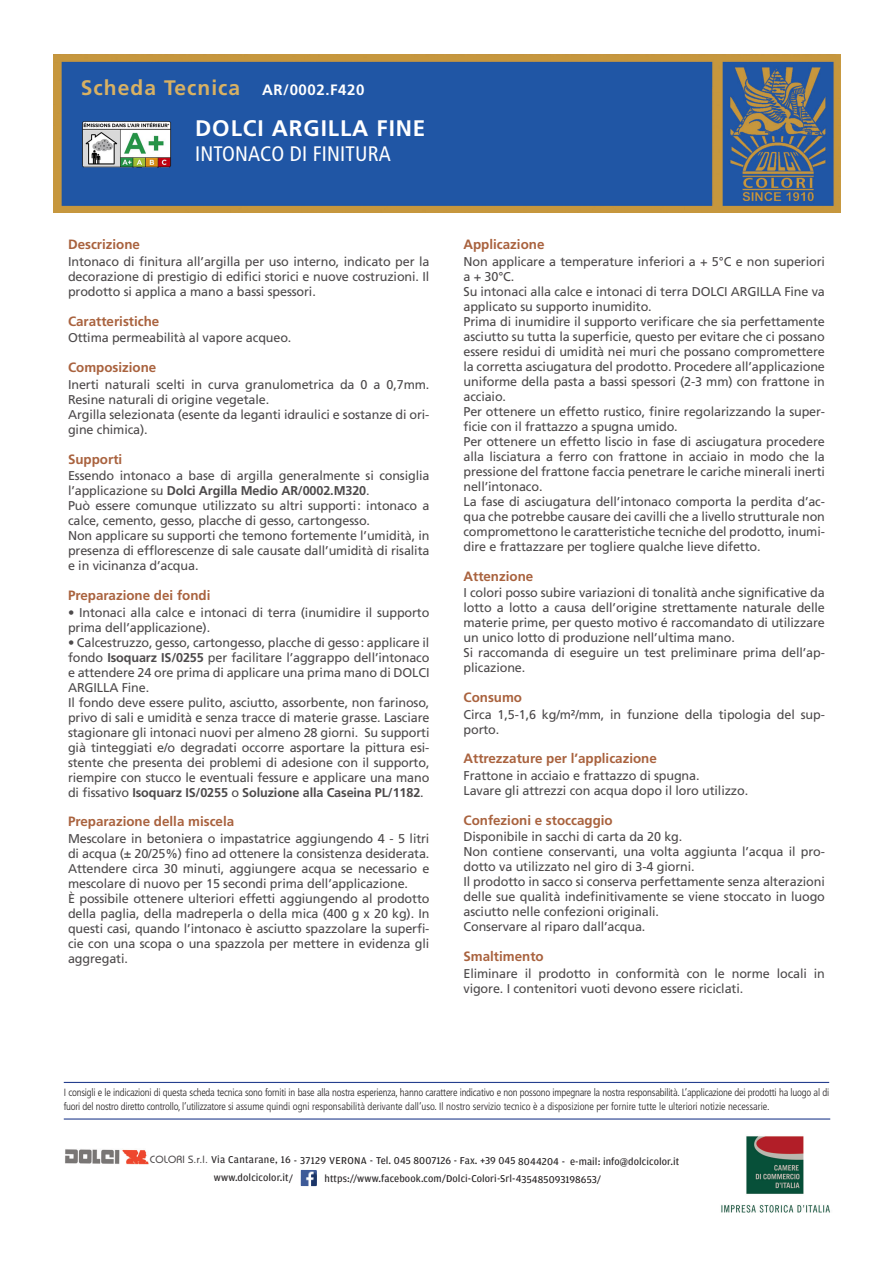
<style>
.page{position:relative;width:893px;height:1263px;background:#fff}
.page>*{position:absolute;margin:0;border:0;box-sizing:border-box;transform-origin:0 0}
.t1{font:700 22.5px "Frutiger LT Std";letter-spacing:.04em;color:#fff}
.t2{font:condensed 21px "Frutiger LT Std";letter-spacing:.01em;color:#fff}
.t3{font:700 21px "Frutiger LT Std";letter-spacing:.05em;color:#d8b163}
.t4{font:700 15px "Frutiger";letter-spacing:.04em;color:#fff}
._01_TEXT{font:700 13.5px "Frutiger";color:#a9623e}
._01_TEXT-2{font:12.75px/15px "Frutiger";letter-spacing:-.01em;color:#4d4a4b}
.t5{font:300 condensed 10.5px/13.5px "Frutiger LT Std";letter-spacing:-.02em;color:#231f20}
.t6{font:10.5px/17px "Amplitude";letter-spacing:.005em;color:#231f20}
.s1{font-weight:700}
.s2{font-family:"Bauhaus Std";font-weight:500;color:#524e4f}
.s3{font-style:inherit}
</style>
<div class="page">
<img style="left:53px;top:55px;width:788px;height:157px">
<hr style="left:64px;top:1082px;width:765px;height:1px;background:#253f8e">
<hr style="left:64px;top:1118px;width:766px;height:1px;background:#253f8e">
<img style="left:721px;top:1136px;width:109px;height:77px">
<img style="left:65px;top:1149px;width:84px;height:15px">
<img style="left:301px;top:1170px;width:16px;height:16px">
<img style="left:81px;top:119px;width:91px;height:49px">
<h2 class="t3" style="left:81px;top:75px;width:161px">Scheda Tecnica</h2>
<p class="t4" style="left:262px;top:81px;width:104px">AR/0002.F420</p>
<p class="t1" style="left:195px;top:115px;width:232px">DOLCI ARGILLA FINE</p>
<p class="t2" style="left:195px;top:142px;width:197px">INTONACO DI FINITURA</p>
<p class="_01_TEXT" style="left:68px;top:237px;width:74px">Descrizione</p>
<p class="_01_TEXT-2" style="left:68px;top:254px;width:363px;text-align:justify">Intonaco di finitura all’argilla per uso interno, indicato per la decorazione di prestigio di edifici storici e nuove costruzioni. Il prodotto si applica a mano a bassi spessori.</p>
<p class="_01_TEXT" style="left:68px;top:313px;width:93px">Caratteristiche</p>
<p class="_01_TEXT-2" style="left:68px;top:330px;width:225px">Ottima permeabilità al vapore acqueo.</p>
<p class="_01_TEXT" style="left:68px;top:360px;width:90px">Composizione</p>
<p class="_01_TEXT-2" style="left:68px;top:377px;width:363px">Inerti naturali scelti in curva granulometrica da 0 a 0,7mm.<br>Resine naturali di origine vegetale.</p>
<p class="_01_TEXT-2" style="left:68px;top:407px;width:363px">Argilla selezionata (esente da leganti idraulici e sostanze di ori&shy;gine chimica).</p>
<p class="_01_TEXT" style="left:68px;top:451px;width:56px">Supporti</p>
<p class="_01_TEXT-2" style="left:68px;top:468px;width:363px">Essendo intonaco a base di argilla generalmente si consiglia l’applicazione su <span class="s1">Dolci Argilla Medio AR/0002.M320</span>.</p>
<p class="_01_TEXT-2" style="left:68px;top:498px;width:363px">Può essere comunque utilizzato su altri supporti: intonaco a calce, cemento, gesso, placche di gesso, cartongesso.</p>
<p class="_01_TEXT-2" style="left:68px;top:528px;width:363px;text-align:justify">Non applicare su supporti che temono fortemente l’umidità, in presenza di efflorescenze di sale causate dall’umidità di risalita e in vicinanza d’acqua.</p>
<p class="_01_TEXT" style="left:68px;top:588px;width:144px">Preparazione dei fondi</p>
<p class="_01_TEXT-2" style="left:68px;top:605px;width:363px">• Intonaci alla calce e intonaci di terra (inumidire il supporto prima dell’applicazione).</p>
<p class="_01_TEXT-2" style="left:68px;top:635px;width:363px;text-align:justify">• Calcestruzzo, gesso, cartongesso, placche di gesso: applicare il fondo <span class="s1">Isoquarz IS/0255</span> per facilitare l’aggrappo dell’intonaco e attendere 24 ore prima di applicare una prima mano di DOLCI ARGILLA Fine.</p>
<p class="_01_TEXT-2" style="left:68px;top:695px;width:363px;text-align:justify">Il fondo deve essere pulito, asciutto, assorbente, non farinoso, privo di sali e umidità e senza tracce di materie grasse. Lasciare stagionare gli intonaci nuovi per almeno 28 giorni. Su supporti già tinteggiati e/o degradati occorre asportare la pittura esi&shy;stente che presenta dei problemi di adesione con il supporto, riempire con stucco le eventuali fessure e applicare una mano di fissativo <span class="s1">Isoquarz IS/0255</span> o <span class="s1">Soluzione alla Caseina PL/1182</span>.</p>
<p class="_01_TEXT" style="left:68px;top:813px;width:168px">Preparazione della miscela</p>
<p class="_01_TEXT-2" style="left:68px;top:830px;width:363px;text-align:justify">Mescolare in betoniera o impastatrice aggiungendo 4 - 5 litri di acqua (± 20/25%) fino ad ottenere la consistenza desiderata.<br>Attendere circa 30 minuti, aggiungere acqua se necessario e mescolare di nuovo per 15 secondi prima dell’applicazione.</p>
<p class="_01_TEXT-2" style="left:68px;top:890px;width:363px;text-align:justify">È possibile ottenere ulteriori effetti aggiungendo al prodotto della paglia, della madreperla o della mica (400 g x 20 kg). In questi casi, quando l’intonaco è asciutto spazzolare la superfi&shy;cie con una scopa o una spazzola per mettere in evidenza gli aggregati.</p>
<p class="_01_TEXT" style="left:463px;top:237px;width:82px">Applicazione</p>
<p class="_01_TEXT-2" style="left:463px;top:254px;width:363px">Non applicare a temperature inferiori a + 5°C e non superiori a + 30°C.</p>
<p class="_01_TEXT-2" style="left:463px;top:284px;width:363px">Su intonaci alla calce e intonaci di terra DOLCI ARGILLA Fine va applicato su supporto inumidito.</p>
<p class="_01_TEXT-2" style="left:463px;top:314px;width:363px;text-align:justify">Prima di inumidire il supporto verificare che sia perfettamente asciutto su tutta la superficie, questo per evitare che ci possano essere residui di umidità nei muri che possano compromettere la corretta asciugatura del prodotto. Procedere all’applicazione uniforme della pasta a bassi spessori (2-3 mm) con frattone in acciaio.</p>
<p class="_01_TEXT-2" style="left:463px;top:404px;width:363px">Per ottenere un effetto rustico, finire regolarizzando la super&shy;ficie con il frattazzo a spugna umido.</p>
<p class="_01_TEXT-2" style="left:463px;top:434px;width:363px;text-align:justify">Per ottenere un effetto liscio in fase di asciugatura procedere alla lisciatura a ferro con frattone in acciaio in modo che la pressione del frattone faccia penetrare le cariche minerali inerti nell’intonaco.</p>
<p class="_01_TEXT-2" style="left:463px;top:494px;width:363px;text-align:justify">La fase di asciugatura dell’intonaco comporta la perdita d’ac&shy;qua che potrebbe causare dei cavilli che a livello strutturale non compromettono le caratteristiche tecniche del prodotto, inumi&shy;dire e frattazzare per togliere qualche lieve difetto.</p>
<p class="_01_TEXT" style="left:463px;top:568px;width:71px">Attenzione</p>
<p class="_01_TEXT-2" style="left:463px;top:585px;width:363px;text-align:justify">I colori posso subire variazioni di tonalità anche significative da lotto a lotto a causa dell’origine strettamente naturale delle materie prime, per questo motivo é raccomandato di utilizzare un unico lotto di produzione nell’ultima mano.</p>
<p class="_01_TEXT-2" style="left:463px;top:645px;width:363px">Si raccomanda di eseguire un test preliminare prima dell’ap&shy;plicazione.</p>
<p class="_01_TEXT" style="left:463px;top:690px;width:60px">Consumo</p>
<p class="_01_TEXT-2" style="left:463px;top:707px;width:363px">Circa 1,5-1,6 kg/m²/mm, in funzione della tipologia del sup&shy;porto.</p>
<p class="_01_TEXT" style="left:463px;top:750px;width:195px">Attrezzature per l’applicazione</p>
<p class="_01_TEXT-2" style="left:463px;top:767px;width:238px">Frattone in acciaio e frattazzo di spugna.</p>
<p class="_01_TEXT-2" style="left:463px;top:782px;width:286px">Lavare gli attrezzi con acqua dopo il loro utilizzo.</p>
<p class="_01_TEXT" style="left:463px;top:812px;width:151px">Confezioni e stoccaggio</p>
<p class="_01_TEXT-2" style="left:463px;top:829px;width:220px">Disponibile in sacchi di carta da 20 kg.</p>
<p class="_01_TEXT-2" style="left:463px;top:844px;width:363px">Non contiene conservanti, una volta aggiunta l’acqua il pro&shy;dotto va utilizzato nel giro di 3-4 giorni.</p>
<p class="_01_TEXT-2" style="left:463px;top:874px;width:363px;text-align:justify">Il prodotto in sacco si conserva perfettamente senza alterazioni delle sue qualità indefinitivamente se viene stoccato in luogo asciutto nelle confezioni originali.</p>
<p class="_01_TEXT-2" style="left:463px;top:919px;width:183px">Conservare al riparo dall’acqua.</p>
<p class="_01_TEXT" style="left:463px;top:948px;width:82px">Smaltimento</p>
<p class="_01_TEXT-2" style="left:463px;top:965px;width:363px">Eliminare il prodotto in conformità con le norme locali in vigore. I contenitori vuoti devono essere riciclati.</p>
<p class="t5" style="left:64px;top:1086px;width:767px">I consigli e le indicazioni di questa scheda tecnica sono forniti in base alla nostra esperienza, hanno carattere indicativo e non possono impegnare la nostra responsabilità. L’applicazione dei prodotti ha luogo al di fuori del nostro diretto controllo, l’utilizzatore si assume quindi ogni responsabilità derivante dall’uso. Il nostro servizio tecnico è a disposizione per fornire tutte le ulteriori notizie necessarie.</p>
<p class="t6" style="left:214px;top:1152px;width:467px;text-indent:-64px"><span class="s2">COLORI S.r.l.</span> Via Cantarane, 16 <span class="s3">- 37129 VERONA -</span> Tel. 045 8007126 - Fax. +39 045 8044204 - e-mail: info@dolcicolor.it www.dolcicolor.it/</p>
<p class="t6" style="left:325px;top:1170px;width:278px">https://www.facebook.com/Dolci-Colori-Srl-435485093198653/</p>
</div>
